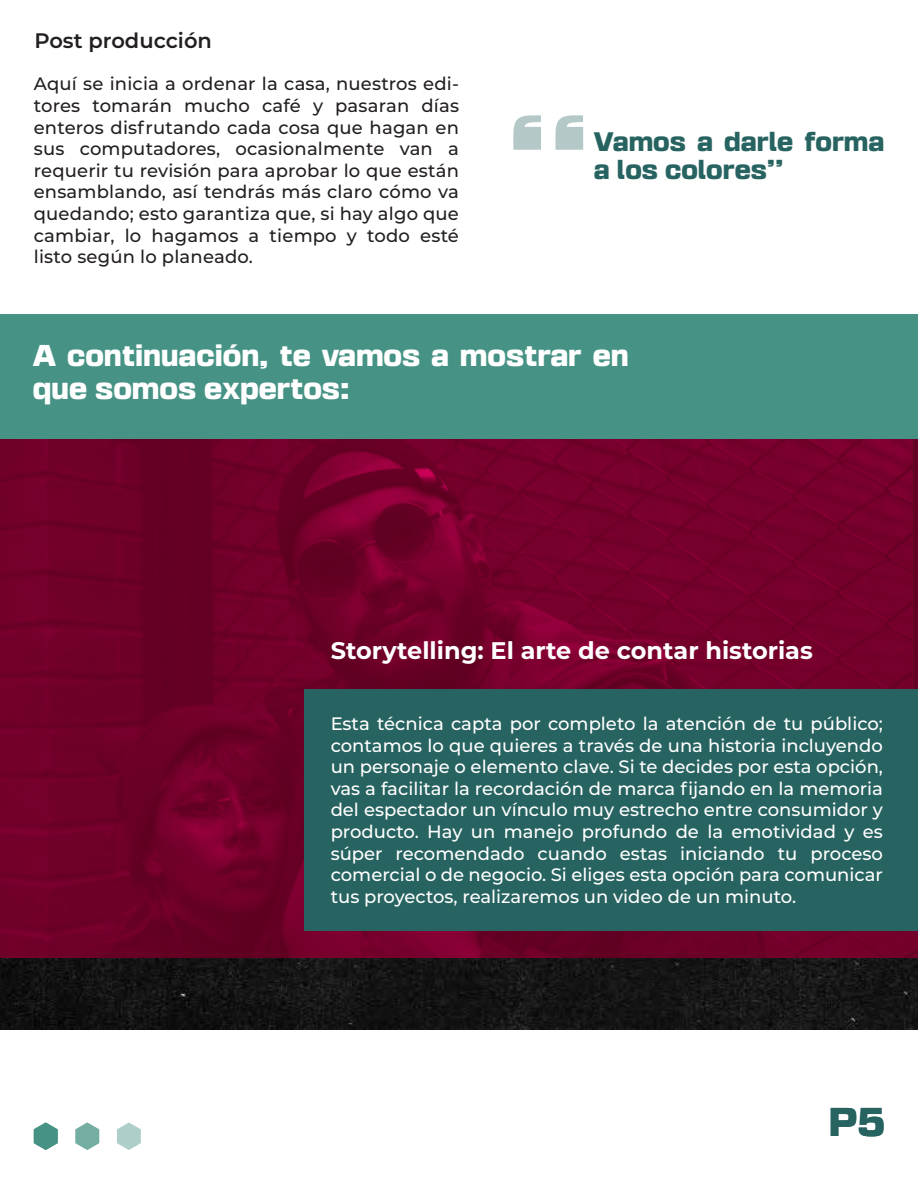
<style>
.page{position:relative;width:918px;height:1188px;background:#fff}
.page>*{position:absolute;margin:0;border:0;box-sizing:border-box;transform-origin:0 0}
.t1{font:900 120.3px "Basement Grotesque";color:#276360}
.t2{font:900 36px "Basement Grotesque";color:#276360}
.t3{font:900 27px/32.4px "Basement Grotesque";color:#fff}
.t4{font:700 24px "Montserrat";color:#fff}
.t5{font:900 24px/28.8px "Basement Grotesque";color:#276360}
.t6{font:600 21px "Montserrat";color:#231f20}
.t7{font:500 18px/21.6px "Montserrat";color:#fff;text-align:justify}
.t8{font:500 18px/21.6px "Montserrat";letter-spacing:.01em;color:#231f20;text-align:justify}
</style>
<div class="page">
<img style="left:0;top:314px;width:918px;height:715px">
<img style="left:0;top:439px;width:917px;height:519px">
<div style="left:304px;top:689px;width:614px;height:241px;background:#276360"></div>
<div style="left:0;top:314px;width:917px;height:125px;background:#469385"></div>
<svg style="left:34px;top:1122px;width:24px;height:28px"></svg>
<svg style="left:75px;top:1122px;width:24px;height:28px"></svg>
<svg style="left:117px;top:1122px;width:24px;height:28px"></svg>
<p class="t6" style="left:34px;top:26px;width:179px">Post producción</p>
<p class="t8" style="left:34px;top:72px;width:427px">Aquí se inicia a ordenar la casa, nuestros edi&shy;tores tomarán mucho café y pasaran días enteros disfrutando cada cosa que hagan en sus computadores, ocasionalmente van a requerir tu revisión para aprobar lo que están ensamblando, así tendrás más claro cómo va quedando; esto garantiza que, si hay algo que cambiar, lo hagamos a tiempo y todo esté listo según lo planeado.</p>
<h1 class="t1" style="left:511px;top:91px;width:81px">“</h1>
<h3 class="t5" style="left:594px;top:127px;width:292px">Vamos a darle forma a los colores”</h3>
<h3 class="t3" style="left:33px;top:339px;width:597px">A continuación, te vamos a mostrar en que somos expertos:</h3>
<h3 class="t4" style="left:331px;top:634px;width:484px">Storytelling: El arte de contar historias</h3>
<p class="t7" style="left:331px;top:712px;width:554px">Esta técnica capta por completo la atención de tu público; contamos lo que quieres a través de una historia incluyendo un personaje o elemento clave. Si te decides por esta opción, vas a facilitar la recordación de marca fijando en la memoria del espectador un vínculo muy estrecho entre consumidor y producto. Hay un manejo profundo de la emotividad y es súper recomendado cuando estas iniciando tu proceso comercial o de negocio. Si eliges esta opción para comunicar tus proyectos, realizaremos un video de un minuto.</p>
<h2 class="t2" style="left:829px;top:1100px;width:58px">P5</h2>
</div>
